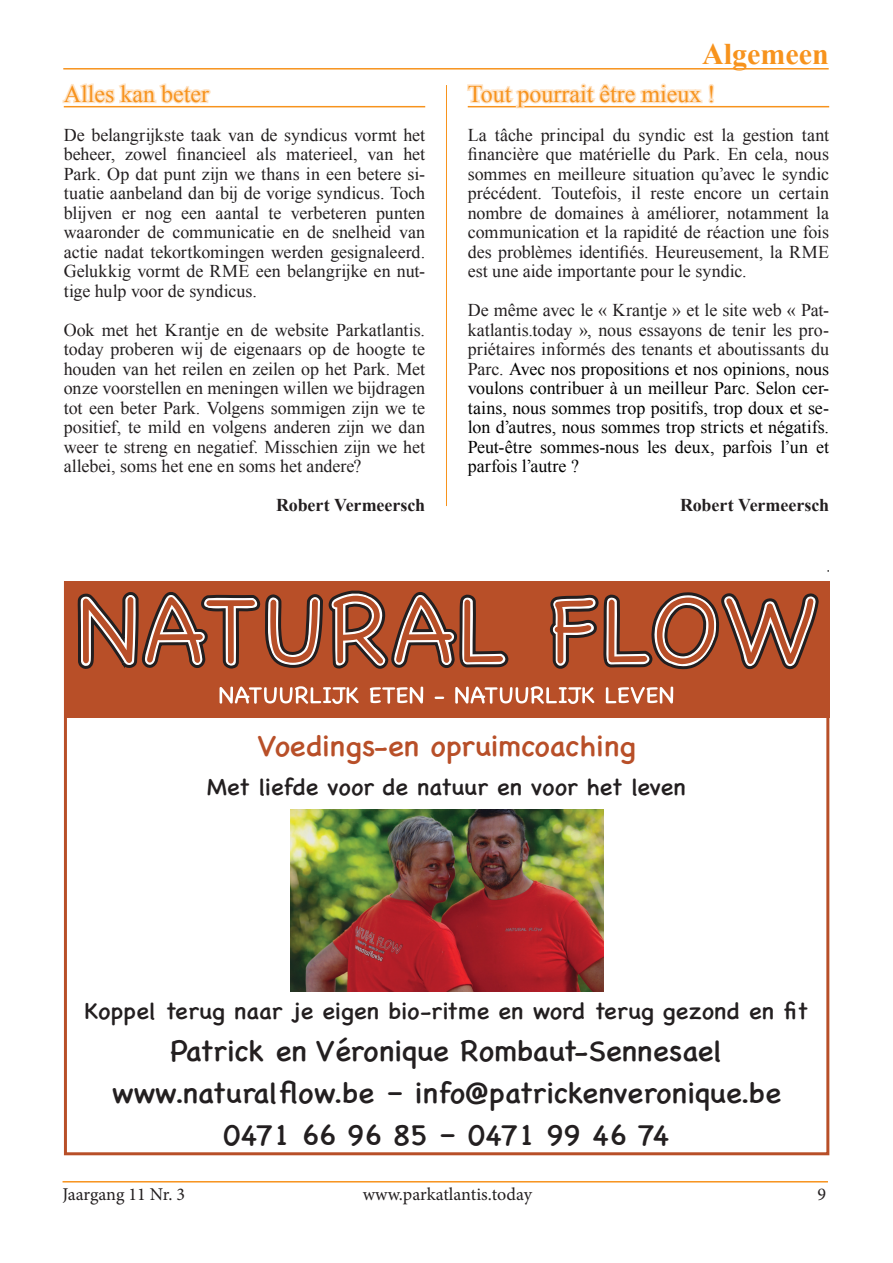
<style>
.page{position:relative;width:893px;height:1263px;background:#fff}
.page>*{position:absolute;margin:0;border:0;box-sizing:border-box;transform-origin:0 0}
.t1{font:30px/42px "Chalkboard SE";color:#231f20;text-align:center}
.t2{font:30px "Chalkboard SE";color:#b84f28}
.t3{font:700 30px "Times New Roman";color:#f7931d}
.t4{font:24px "Chalkboard SE";color:#231f20}
.Kopje{font:24px "Times New Roman";color:#f7931d}
.Broodtekst{font:18px/19.5px "Times New Roman";letter-spacing:-.005em;color:#231f20;text-align:justify}
.Broodtekst-2{font:18px/19.5px "Times New Roman";letter-spacing:-.005em;color:#000;text-align:justify}
.t5{font:18px "Minion Pro";letter-spacing:-.005em;color:#231f20}
.Broodtekst-3{font:700 18px "Times New Roman";letter-spacing:-.01em;color:#231f20}
.s1{color:#231f20}
</style>
<div class="page">
<hr style="left:63px;top:1181px;width:765px;height:1px;background:#f7931d">
<hr style="left:63px;top:68px;width:766px;height:2px;background:#f7931d">
<hr style="left:446px;top:85px;width:1px;height:421px;background:#f7931d">
<hr style="left:468px;top:106px;width:361px;height:1px;background:#f7931d">
<svg style="left:465px;top:69px;width:252px;height:40px"></svg>
<hr style="left:64px;top:106px;width:361px;height:1px;background:#f7931d">
<svg style="left:62px;top:83px;width:151px;height:23px"></svg>
<div style="left:64px;top:581px;width:765px;height:137px;background:#b84f28"></div>
<svg style="left:77px;top:590px;width:742px;height:80px"></svg>
<svg style="left:81px;top:594px;width:734px;height:72px"></svg>
<svg style="left:220px;top:686px;width:453px;height:18px"></svg>
<img style="left:290px;top:809px;width:313px;height:182px">
<p class="Kopje" style="left:64px;top:78px;width:147px">Alles kan beter</p>
<p class="Broodtekst" style="left:64px;top:125px;width:363px">De belangrijkste taak van de syndicus vormt het beheer, zowel financieel als materieel, van het Park. Op dat punt zijn we thans in een betere si&shy;tuatie aanbeland dan bij de vorige syndicus. Toch blijven er nog een aantal te verbeteren punten waaronder de communicatie en de snelheid van actie nadat tekortkomingen werden gesignaleerd.<br>Gelukkig vormt de RME een belangrijke en nut&shy;tige hulp voor de syndicus.</p>
<p class="Broodtekst" style="left:64px;top:320px;width:363px">Ook met het Krantje en de website Parkatlantis. today proberen wij de eigenaars op de hoogte te houden van het reilen en zeilen op het Park. Met onze voorstellen en meningen willen we bijdragen tot een beter Park. Volgens sommigen zijn we te positief, te mild en volgens anderen zijn we dan weer te streng en negatief. Misschien zijn we het allebei, soms het ene en soms het andere?</p>
<p class="Broodtekst-3" style="left:276px;top:493px;width:150px">Robert Vermeersch</p>
<h1 class="t3" style="left:702px;top:33px;width:128px">Algemeen</h1>
<p class="Kopje" style="left:468px;top:78px;width:249px">Tout pourrait être mieux !</p>
<p class="Broodtekst" style="left:468px;top:125px;width:363px">La tâche principal du syndic est la gestion tant financière que matérielle du Park. En cela, nous sommes en meilleure situation qu’avec le syndic précédent. Toutefois, il reste encore un certain nombre de domaines à améliorer, notamment la communication et la rapidité de réaction une fois des problèmes identifiés. Heureusement, la RME est une aide importante pour le syndic.</p>
<p class="Broodtekst-2" style="left:468px;top:300px;width:363px"><span class="s1">De même avec le « Krantje » et le site web « Pat&shy;katlantis.today », nous essayons de tenir les pro&shy;priétaires informés des tenants et aboutissants du Parc.</span> Avec nos propositions et nos opinions, nous voulons contribuer à un meilleur Parc. Selon cer&shy;tains, nous sommes trop positifs, trop doux et se&shy;lon d’autres, nous sommes trop stricts et négatifs.<br>Peut-être sommes-nous les deux, parfois l’un et parfois l’autre ?</p>
<p class="Broodtekst-3" style="left:680px;top:493px;width:151px">Robert Vermeersch</p>
<p class="t2" style="left:257px;top:720px;width:380px">Voedings-en opruimcoaching</p>
<p class="t4" style="left:207px;top:765px;width:480px">Met liefde voor de natuur en voor het leven</p>
<p class="t4" style="left:85px;top:990px;width:724px">Koppel terug naar je eigen bio-ritme en word terug gezond en fit</p>
<p class="t1" style="left:112px;top:1028px;width:671px">Patrick en Véronique Rombaut-Sennesael www.naturalflow.be – info@patrickenveronique.be<br>0471 66 96 85 – 0471 99 46 74</p>
<p class="t5" style="left:63px;top:1182px;width:124px">Jaargang 11 Nr. 3</p>
<p class="t5" style="left:363px;top:1182px;width:171px">www.parkatlantis.today</p>
<p class="t5" style="left:817px;top:1182px;width:10px">9</p>
</div>
